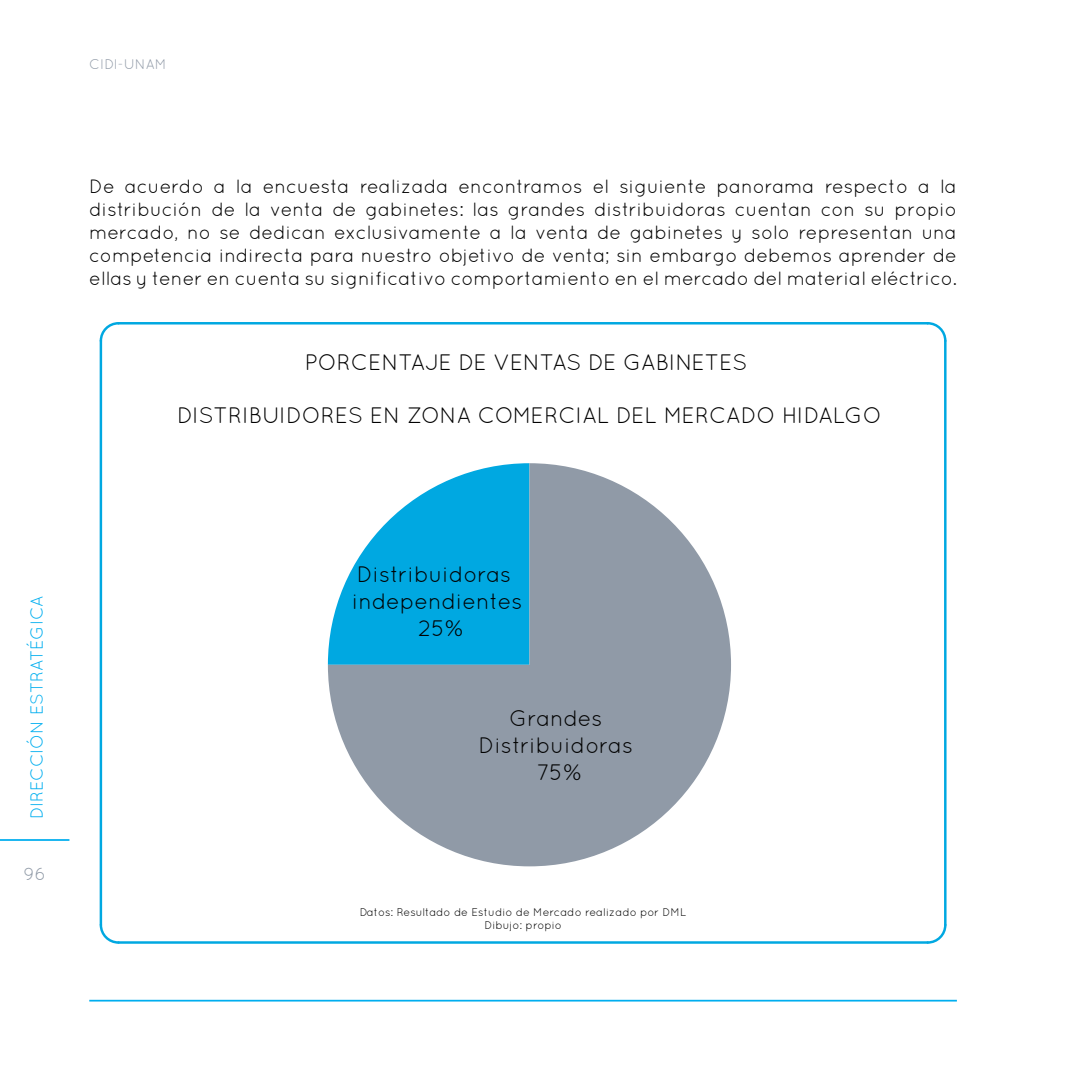
<style>
.page{position:relative;width:1071px;height:1071px;background:#fff}
.page>*{position:absolute;margin:0;border:0;box-sizing:border-box;transform-origin:0 0}
.t1{font:22.4px/26.8px "Quicksand";color:#010101;text-align:center}
.t2{font:19.25px/23.1px "Quicksand";color:#000;text-align:justify}
.t3{font:17.5px "Quicksand";color:#00aeef}
.t4{font:17.5px "Quicksand";color:#909aa7}
.t5{font:14px "Quicksand";color:#909aa7}
.t6{font:11.2px/13.5px "Quicksand";color:#010101;text-align:center}
</style>
<div class="page">
<hr style="left:0;top:839px;width:69px;height:2px;background:#00aeef">
<hr style="left:89px;top:1000px;width:868px;height:2px;background:#00aeef">
<hr style="left:100px;top:341px;width:2px;height:584px;background:#00a8e1">
<hr style="left:118px;top:322px;width:810px;height:3px;background:#00a8e1">
<hr style="left:944px;top:341px;width:3px;height:584px;background:#00a8e1">
<hr style="left:118px;top:941px;width:810px;height:3px;background:#00a8e1">
<svg style="left:99px;top:322px;width:22px;height:21px"></svg>
<svg style="left:925px;top:322px;width:22px;height:21px"></svg>
<svg style="left:925px;top:922px;width:22px;height:22px"></svg>
<svg style="left:99px;top:922px;width:22px;height:22px"></svg>
<svg style="left:328px;top:463px;width:403px;height:403px;fill:#909aa7"></svg>
<p class="t5" style="left:89px;top:56px;width:79px">CIDI-UNAM</p>
<p class="t2" style="left:89px;top:174px;width:869px">De acuerdo a la encuesta realizada encontramos el siguiente panorama respecto a la distribución de la venta de gabinetes: las grandes distribuidoras cuentan con su propio mercado, no se dedican exclusivamente a la venta de gabinetes y solo representan una competencia indirecta para nuestro objetivo de venta; sin embargo debemos aprender de ellas y tener en cuenta su significativo comportamiento en el mercado del material eléctrico.</p>
<p class="t1" style="left:305px;top:348px;width:444px">PORCENTAJE DE VENTAS DE GABINETES</p>
<p class="t1" style="left:177px;top:402px;width:706px">DISTRIBUIDORES EN ZONA COMERCIAL DEL MERCADO HIDALGO</p>
<p class="t3" style="left:27px;top:819px;width:225px;rotate:-90deg">DIRECCIÓN ESTRATÉGICA</p>
<p class="t4" style="left:23px;top:864px;width:24px">96</p>
<p class="t1" style="left:352px;top:561px;width:172px">Distribuidoras independientes<br>25%</p>
<p class="t1" style="left:479px;top:705px;width:156px">Grandes<br>Distribuidoras<br>75%</p>
<p class="t6" style="left:360px;top:905px;width:328px">Datos: Resultado de Estudio de Mercado realizado por DML<br>Dibujo: propio</p>
</div>
